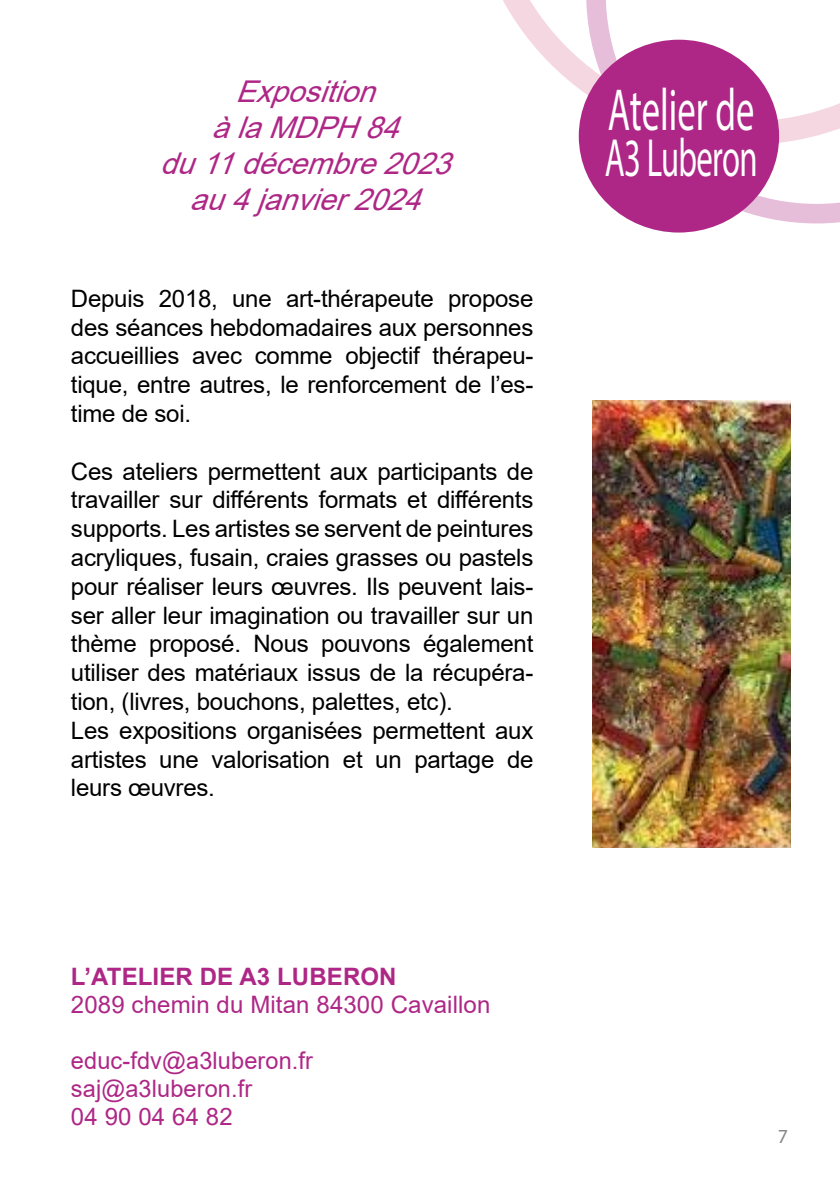
<style>
.page{position:relative;width:840px;height:1191px;background:#fff}
.page>*{position:absolute;margin:0;border:0;box-sizing:border-box;transform-origin:0 0}
.t1{font:59.6px "Myriad Pro";color:#fff;scale:.61 1}
.t2{font:54px "Myriad Pro";letter-spacing:-.02em;color:#fff;scale:.61 1}
.t3{font:italic 30px/36px "Arial";color:#ae2786;text-align:center}
.t4{font:24px/28.8px "Arial";letter-spacing:-.01em;color:#000;text-align:justify}
.t5{font:24px/28px "Arial";letter-spacing:.005em;color:#ae2786}
.t6{font:700 24px "Arial";letter-spacing:.005em;color:#ae2786}
.t7{font:20px "Myriad Pro";color:#878787}
</style>
<div class="page">
<svg style="left:599px;top:157px;width:240px;height:76px"></svg>
<svg style="left:503px;top:0;width:336px;height:157px"></svg>
<div style="left:578px;top:40px;width:200px;height:192px;background:#ae2786;border-radius:50%"></div>
<img style="left:592px;top:400px;width:198px;height:448px">
<p class="t3" style="left:160px;top:74px;width:306px">Exposition àlaMDPH84 du11décembre2023 au4janvier2024</p>
<p class="t4" style="left:71px;top:284px;width:463px">Depuis 2018, une art-thérapeute propose des séances hebdomadaires aux personnes accueillies avec comme objectif thérapeu&shy;tique, entre autres, le renforcement de l’es&shy;time de soi.</p>
<p class="t4" style="left:71px;top:456px;width:464px;text-align:left">Ces ateliers permettent aux participants de travailler sur différents formats et différents supports. Les artistes se servent de peintures acryliques, fusain, craies grasses ou pastels pour réaliser leurs œuvres. Ils peuvent lais&shy;ser aller leur imagination ou travailler sur un thème proposé. Nous pouvons également utiliser des matériaux issus de la récupéra&shy;tion, (livres, bouchons, palettes, etc).<br>Les expositions organisées permettent aux artistes une valorisation et un partage de leurs œuvres.</p>
<p class="t6" style="left:71px;top:959px;width:327px">L’ATELIER DE A3 LUBERON</p>
<p class="t5" style="left:71px;top:990px;width:421px">2089 chemin du Mitan 84300 Cavaillon</p>
<p class="t5" style="left:71px;top:1046px;width:243px">educ-fdv@a3luberon.fr saj@a3luberon.fr<br>04 90 04 64 82</p>
<h1 class="t1" style="left:607px;top:73px;width:241px">Atelier de</h1>
<h2 class="t2" style="left:604px;top:124px;width:252px">A3 Luberon</h2>
<p class="t7" style="left:777px;top:1124px;width:12px">7</p>
</div>
